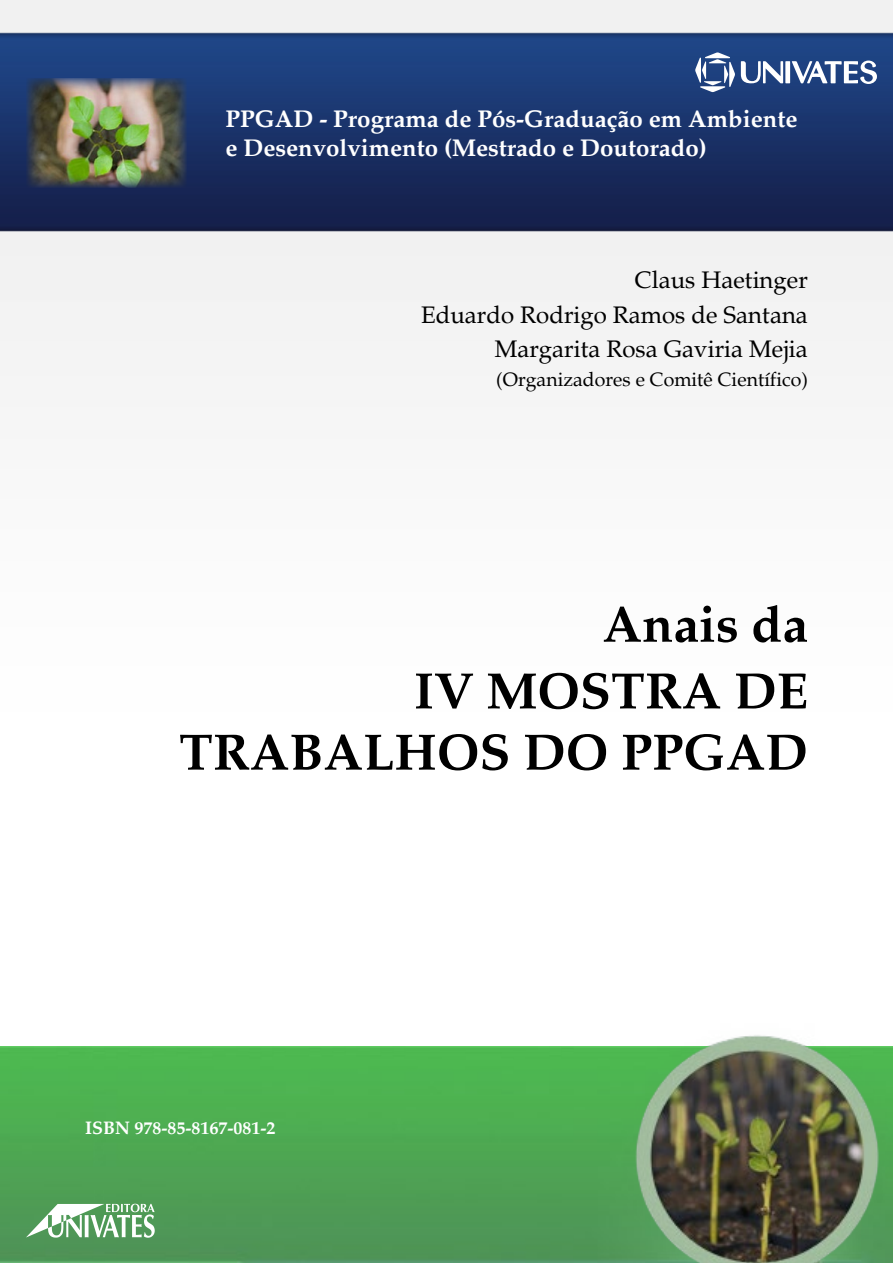
<style>
.page{position:relative;width:893px;height:1263px;background:#fff}
.page>*{position:absolute;margin:0;border:0;box-sizing:border-box;transform-origin:0 0}
.t1{font:700 51px/66.8px "Palatino";color:#000;text-align:right}
.t2{font:700 24px/28.8px "Palatino";color:#fff}
.t3{font:24px/34.3px "Palatino";color:#000;text-align:right}
.t4{font:19.5px "Palatino";color:#000}
.t5{font:700 18px "Palatino";color:#fff}
</style>
<div class="page">
<img style="left:0;top:0;width:893px;height:376px">
<img style="left:27px;top:78px;width:159px;height:109px">
<img style="left:0;top:1047px;width:893px;height:216px">
<svg style="left:26px;top:1204px;width:129px;height:34px"></svg>
<img style="left:623px;top:1035px;width:267px;height:228px">
<svg style="left:695px;top:52px;width:182px;height:40px"></svg>
<p class="t2" style="left:225px;top:105px;width:573px">PPGAD - Programa de Pós-Graduação em Ambiente e Desenvolvimento (Mestrado e Doutorado)</p>
<p class="t3" style="left:421px;top:263px;width:388px">Claus Haetinger<br>Eduardo Rodrigo Ramos de Santana<br>Margarita Rosa Gaviria Mejia</p>
<p class="t4" style="left:496px;top:368px;width:313px">(Organizadores e Comitê Científico)</p>
<h1 class="t1" style="left:414px;top:592px;width:395px">Anais da<br>IV MOSTRA DE</h1>
<h1 class="t1" style="left:179px;top:720px;width:630px">TRABALHOS DO PPGAD</h1>
<p class="t5" style="left:85px;top:1118px;width:192px">ISBN 978-85-8167-081-2</p>
</div>
